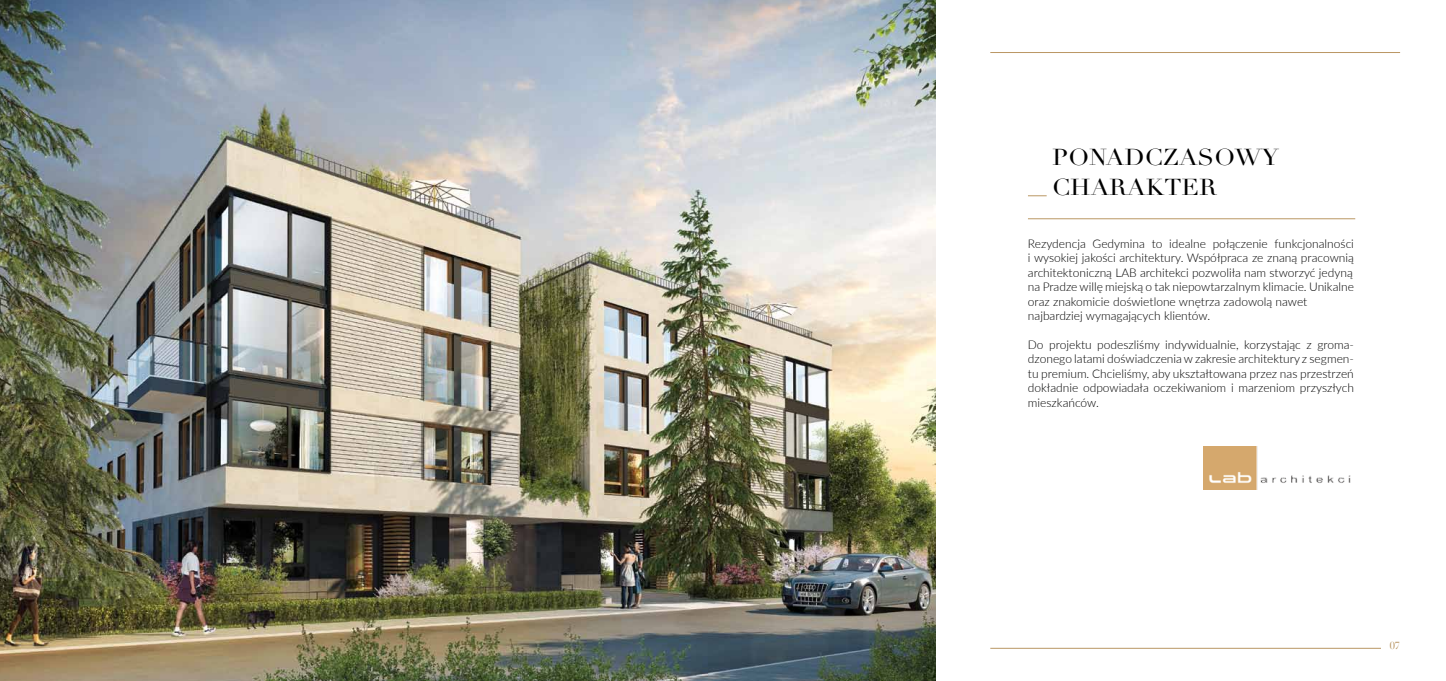
<style>
.page{position:relative;width:1446px;height:681px;background:#fff}
.page>*{position:absolute;margin:0;border:0;box-sizing:border-box;transform-origin:0 0}
.t1{font:22.5px/30px "Didot";color:#000;scale:1.11 1}
.t2{font:300 12px/14.4px "Lato";color:#000}
.t3{font:10px "Didot";color:#ba9764}
</style>
<div class="page">
<img style="left:0;top:0;width:709px;height:680px">
<svg style="left:1028px;top:195px;width:18px;height:1px"></svg>
<img style="left:709px;top:0;width:226px;height:680px">
<hr style="left:1028px;top:218px;width:327px;height:1px;background:#ba9764">
<hr style="left:990px;top:647px;width:391px;height:1px;background:#ba9764">
<hr style="left:990px;top:52px;width:410px;height:1px;background:#ba9764">
<img style="left:1203px;top:446px;width:148px;height:43px">
<h1 class="t1" style="left:1052px;top:143px;width:206px">PONADCZASOWY<br>CHARAKTER</h1>
<p class="t2" style="left:1028px;top:236px;width:327px">Rezydencja Gedymina to idealne połączenie funkcjonalności i wysokiej jakości architektury. Współpraca ze znaną pracownią architektoniczną LAB architekci pozwoliła nam stworzyć jedyną na Pradze willę miejską o tak niepowtarzalnym klimacie. Unikalne oraz znakomicie doświetlone wnętrza zadowolą nawet najbardziej wymagających klientów.</p>
<p class="t2" style="left:1028px;top:337px;width:327px;text-align:justify">Do projektu podeszliśmy indywidualnie, korzystając z groma&shy;dzonego latami doświadczenia w zakresie architektury z segmen&shy;tu premium. Chcieliśmy, aby ukształtowana przez nas przestrzeń dokładnie odpowiadała oczekiwaniom i marzeniom przyszłych mieszkańców.</p>
<p class="t3" style="left:1389px;top:638px;width:12px">07</p>
</div>
